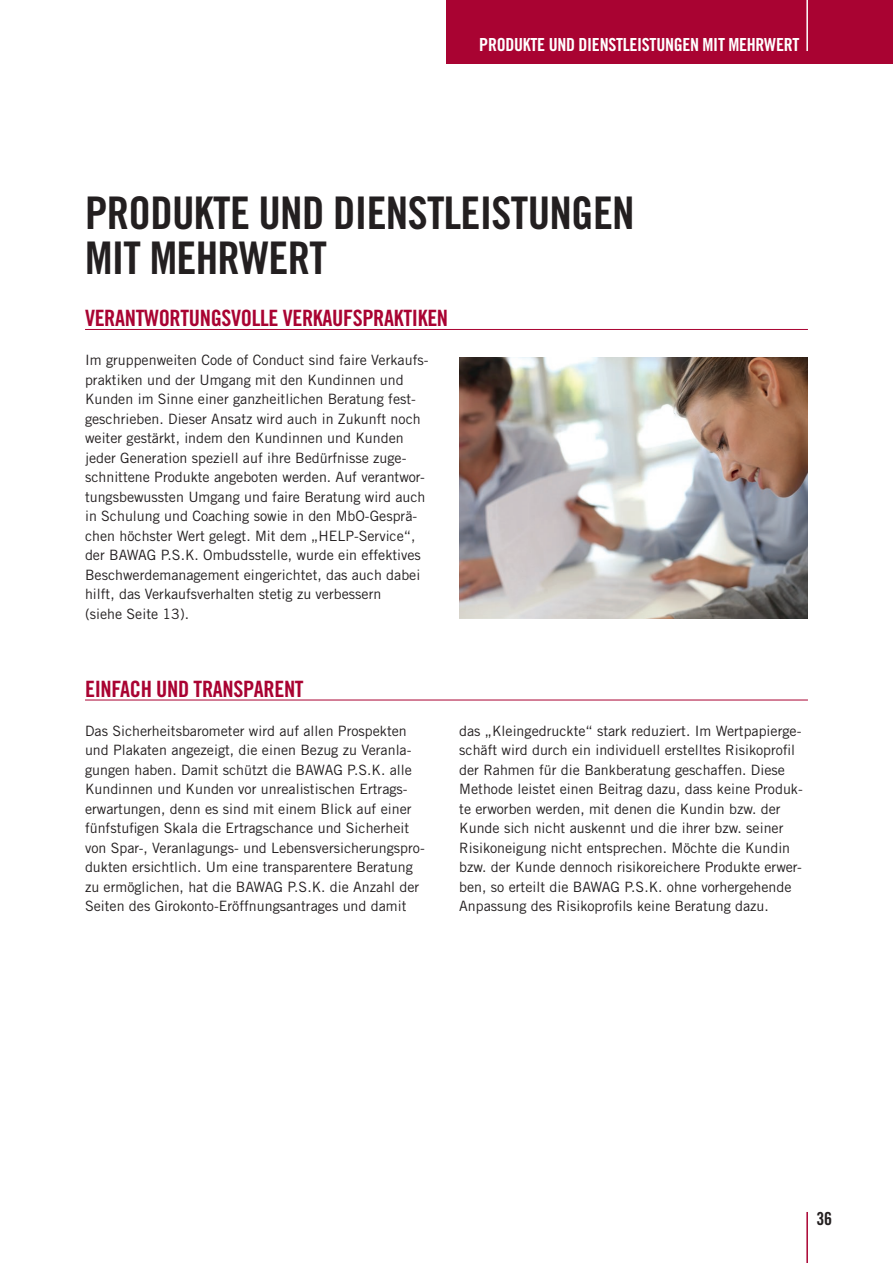
<style>
.page{position:relative;width:893px;height:1263px;background:#fff}
.page>*{position:absolute;margin:0;border:0;box-sizing:border-box;transform-origin:0 0}
.t1{font:45px/45px "Trade Gothic LT Std Bd Cn 20";letter-spacing:-.015em;color:#231f20}
.t2{font:22.5px "Trade Gothic LT Std Bd Cn 20";letter-spacing:-.015em;color:#a90332}
.t3{font:18px "Trade Gothic LT Std Bd Cn 20";letter-spacing:-.015em;color:#fff}
.t4{font:18px "Trade Gothic LT Std Bd Cn 20";color:#231f20}
.t5{font:14.25px/19.5px "Trade Gothic LT Std";color:#231f20}
</style>
<div class="page">
<hr style="left:806px;top:1212px;width:2px;height:51px;background:#a90332">
<hr style="left:85px;top:329px;width:723px;height:1px;background:#a90332">
<hr style="left:85px;top:700px;width:723px;height:1px;background:#a90332">
<div style="left:446px;top:0;width:447px;height:64px;background:#a90332"></div>
<hr style="left:806px;top:0;width:2px;height:51px;background:#fff">
<img style="left:459px;top:357px;width:349px;height:262px">
<p class="t3" style="left:479px;top:34px;width:322px">PRODUKTE UND DIENSTLEISTUNGEN MIT MEHRWERT</p>
<h1 class="t1" style="left:85px;top:190px;width:551px">PRODUKTE UND DIENSTLEISTUNGEN<br>MIT MEHRWERT</h1>
<h2 class="t2" style="left:85px;top:304px;width:365px">VERANTWORTUNGSVOLLE VERKAUFSPRAKTIKEN</h2>
<p class="t5" style="left:85px;top:350px;width:345px">Im gruppenweiten Code of Conduct sind faire Verkaufs&shy;praktiken und der Umgang mit den Kundinnen und Kunden im Sinne einer ganzheitlichen Beratung fest&shy;geschrieben. Dieser Ansatz wird auch in Zukunft noch weiter gestärkt, indem den Kundinnen und Kunden jeder Generation speziell auf ihre Bedürfnisse zuge&shy;schnittene Produkte angeboten werden. Auf verantwor&shy;tungsbewussten Umgang und faire Beratung wird auch in Schulung und Coaching sowie in den MbO-Gesprä&shy;chen höchster Wert gelegt. Mit dem „HELP-Service“, der BAWAG P.S.K. Ombudsstelle, wurde ein effektives Beschwerdemanagement eingerichtet, das auch dabei hilft, das Verkaufsverhalten stetig zu verbessern<br>(siehe Seite 13).</p>
<h2 class="t2" style="left:85px;top:675px;width:220px">EINFACH UND TRANSPARENT</h2>
<p class="t5" style="left:85px;top:721px;width:341px">Das Sicherheitsbarometer wird auf allen Prospekten und Plakaten angezeigt, die einen Bezug zu Veranla&shy;gungen haben. Damit schützt die BAWAG P.S.K. alle Kundinnen und Kunden vor unrealistischen Ertrags&shy;erwartungen, denn es sind mit einem Blick auf einer fünfstufigen Skala die Ertragschance und Sicherheit von Spar-, Veranlagungs- und Lebensversicherungspro&shy;dukten ersichtlich. Um eine transparentere Beratung zu ermöglichen, hat die BAWAG P.S.K. die Anzahl der Seiten des Girokonto-Eröffnungsantrages und damit</p>
<p class="t5" style="left:459px;top:720px;width:345px">das „Kleingedruckte“ stark reduziert. Im Wertpapierge&shy;schäft wird durch ein individuell erstelltes Risikoprofil der Rahmen für die Bankberatung geschaffen. Diese Methode leistet einen Beitrag dazu, dass keine Produk&shy;te erworben werden, mit denen die Kundin bzw. der Kunde sich nicht auskennt und die ihrer bzw. seiner Risikoneigung nicht entsprechen. Möchte die Kundin bzw. der Kunde dennoch risikoreichere Produkte erwer&shy;ben, so erteilt die BAWAG P.S.K. ohne vorhergehende Anpassung des Risikoprofils keine Beratung dazu.</p>
<p class="t4" style="left:816px;top:1207px;width:17px">36</p>
</div>
